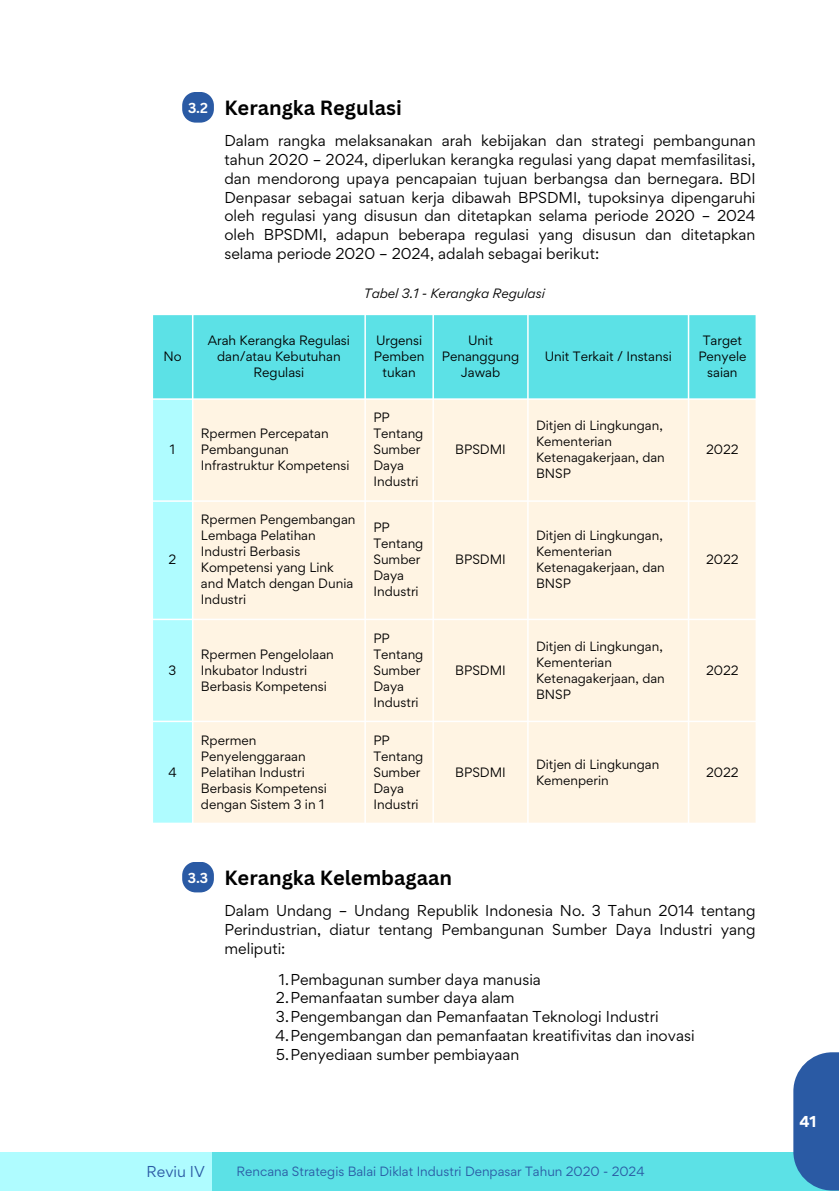
<style>
.page{position:relative;width:839px;height:1191px;background:#fff}
.page>*{position:absolute;margin:0;border:0;box-sizing:border-box;transform-origin:0 0}
.t1{font:700 20px "Canva Sans";color:#000}
.t2{font:14px/18.8px "Gordita";color:#000;text-align:justify}
.t3{font:14px "Gordita";color:#2a5aa4}
.t4{font:700 14px "Canva Sans";color:#fff}
.t5{font:700 14px "Gordita";color:#fff}
.t6{font:12px/16px "Gordita";color:#000}
.t7{font:12px "Gordita";color:#2a5aa4}
.t8{font:italic 12px "Gordita";color:#000}
</style>
<div class="page">
<svg style="left:182px;top:92px;width:32px;height:31px"></svg>
<div style="left:153px;top:315px;width:602px;height:83px;background:#5ce1e6"></div>
<div style="left:153px;top:400px;width:39px;height:423px;background:#affcff"></div>
<div style="left:193px;top:400px;width:562px;height:423px;background:#fff4e3"></div>
<svg style="left:182px;top:862px;width:32px;height:30px"></svg>
<div style="left:0;top:1153px;width:838px;height:38px;background:#5ce1e6"></div>
<div style="left:793px;top:1052px;width:45px;height:139px;background:#2a5aa4"></div>
<div style="left:0;top:1153px;width:211px;height:38px;background:#affcff"></div>
<h2 class="t4" style="left:188px;top:98px;width:22px">3.2</h2>
<p class="t1" style="left:224px;top:93px;width:179px">Kerangka Regulasi</p>
<p class="t2" style="left:224px;top:131px;width:532px">Dalam rangka melaksanakan arah kebijakan dan strategi pembangunan tahun 2020 – 2024, diperlukan kerangka regulasi yang dapat memfasilitasi, dan mendorong upaya pencapaian tujuan berbangsa dan bernegara. BDI Denpasar sebagai satuan kerja dibawah BPSDMI, tupoksinya dipengaruhi oleh regulasi yang disusun dan ditetapkan selama periode 2020 – 2024 oleh BPSDMI, adapun beberapa regulasi yang disusun dan ditetapkan selama periode 2020 – 2024, adalah sebagai berikut:</p>
<p class="t8" style="left:364px;top:285px;width:182px">Tabel 3.1 - Kerangka Regulasi</p>
<h1 class="t6" style="left:163px;top:348px;width:20px">No</h1>
<h3 class="t6" style="left:208px;top:332px;width:144px;text-align:center">Arah Kerangka Regulasi dan/atau Kebutuhan<br>Regulasi</h3>
<p class="t6" style="left:374px;top:332px;width:52px;text-align:center">Urgensi<br>Pemben tukan</p>
<p class="t6" style="left:442px;top:332px;width:79px;text-align:center">Unit<br>Penanggung<br>Jawab</p>
<p class="t6" style="left:544px;top:348px;width:129px">Unit Terkait / Instansi</p>
<p class="t6" style="left:698px;top:332px;width:50px;text-align:center">Target<br>Penyele saian</p>
<p class="t6" style="left:170px;top:442px;width:7px">1</p>
<p class="t6" style="left:201px;top:426px;width:150px">Rpermen Percepatan<br>Pembangunan<br>Infrastruktur Kompetensi</p>
<p class="t6" style="left:373px;top:410px;width:52px">PP<br>Tentang<br>Sumber<br>Daya<br>Industri</p>
<p class="t6" style="left:455px;top:442px;width:52px">BPSDMI</p>
<p class="t6" style="left:536px;top:418px;width:130px">Ditjen di Lingkungan,<br>Kementerian<br>Ketenagakerjaan, dan<br>BNSP</p>
<p class="t6" style="left:706px;top:442px;width:34px">2022</p>
<p class="t6" style="left:169px;top:552px;width:9px">2</p>
<p class="t6" style="left:201px;top:512px;width:156px">Rpermen Pengembangan<br>Lembaga Pelatihan<br>Industri Berbasis<br>Kompetensi yang Link and Match dengan Dunia<br>Industri</p>
<p class="t6" style="left:373px;top:520px;width:52px">PP<br>Tentang<br>Sumber<br>Daya<br>Industri</p>
<p class="t6" style="left:455px;top:552px;width:52px">BPSDMI</p>
<p class="t6" style="left:536px;top:528px;width:130px">Ditjen di Lingkungan,<br>Kementerian<br>Ketenagakerjaan, dan<br>BNSP</p>
<p class="t6" style="left:706px;top:552px;width:34px">2022</p>
<p class="t6" style="left:169px;top:662px;width:9px">3</p>
<p class="t6" style="left:201px;top:646px;width:134px">Rpermen Pengelolaan<br>Inkubator Industri<br>Berbasis Kompetensi</p>
<p class="t6" style="left:373px;top:630px;width:52px">PP<br>Tentang<br>Sumber<br>Daya<br>Industri</p>
<p class="t6" style="left:455px;top:662px;width:52px">BPSDMI</p>
<p class="t6" style="left:536px;top:638px;width:130px">Ditjen di Lingkungan,<br>Kementerian<br>Ketenagakerjaan, dan<br>BNSP</p>
<p class="t6" style="left:706px;top:662px;width:34px">2022</p>
<p class="t6" style="left:168px;top:764px;width:10px">4</p>
<p class="t6" style="left:201px;top:732px;width:127px">Rpermen<br>Penyelenggaraan<br>Pelatihan Industri<br>Berbasis Kompetensi dengan Sistem 3 in 1</p>
<p class="t6" style="left:373px;top:732px;width:52px">PP<br>Tentang<br>Sumber<br>Daya<br>Industri</p>
<p class="t6" style="left:455px;top:764px;width:52px">BPSDMI</p>
<p class="t6" style="left:536px;top:756px;width:125px">Ditjen di Lingkungan<br>Kemenperin</p>
<p class="t6" style="left:706px;top:764px;width:34px">2022</p>
<h2 class="t4" style="left:188px;top:868px;width:22px">3.3</h2>
<h3 class="t1" style="left:224px;top:863px;width:229px">Kerangka Kelembagaan</h3>
<h1 class="t2" style="left:224px;top:901px;width:532px">Dalam Undang – Undang Republik Indonesia No. 3 Tahun 2014 tentang Perindustrian, diatur tentang Pembangunan Sumber Daya Industri yang meliputi:</h1>
<p class="t2" style="left:279px;top:970px;width:263px">1.Pembagunan sumber daya manusia</p>
<p class="t2" style="left:276px;top:989px;width:240px">2.Pemanfaatan sumber daya alam</p>
<p class="t2" style="left:276px;top:1007px;width:384px">3.Pengembangan dan Pemanfaatan Teknologi Industri</p>
<p class="t2" style="left:275px;top:1026px;width:420px">4.Pengembangan dan pemanfaatan kreatifivitas dan inovasi</p>
<p class="t2" style="left:276px;top:1045px;width:245px">5.Penyediaan sumber pembiayaan</p>
<p class="t3" style="left:147px;top:1162px;width:60px">Reviu IV</p>
<h3 class="t7" style="left:236px;top:1163px;width:409px">Rencana Strategis Balai Diklat Industri Denpasar Tahun 2020 - 2024</h3>
<p class="t5" style="left:799px;top:1112px;width:19px">41</p>
</div>
